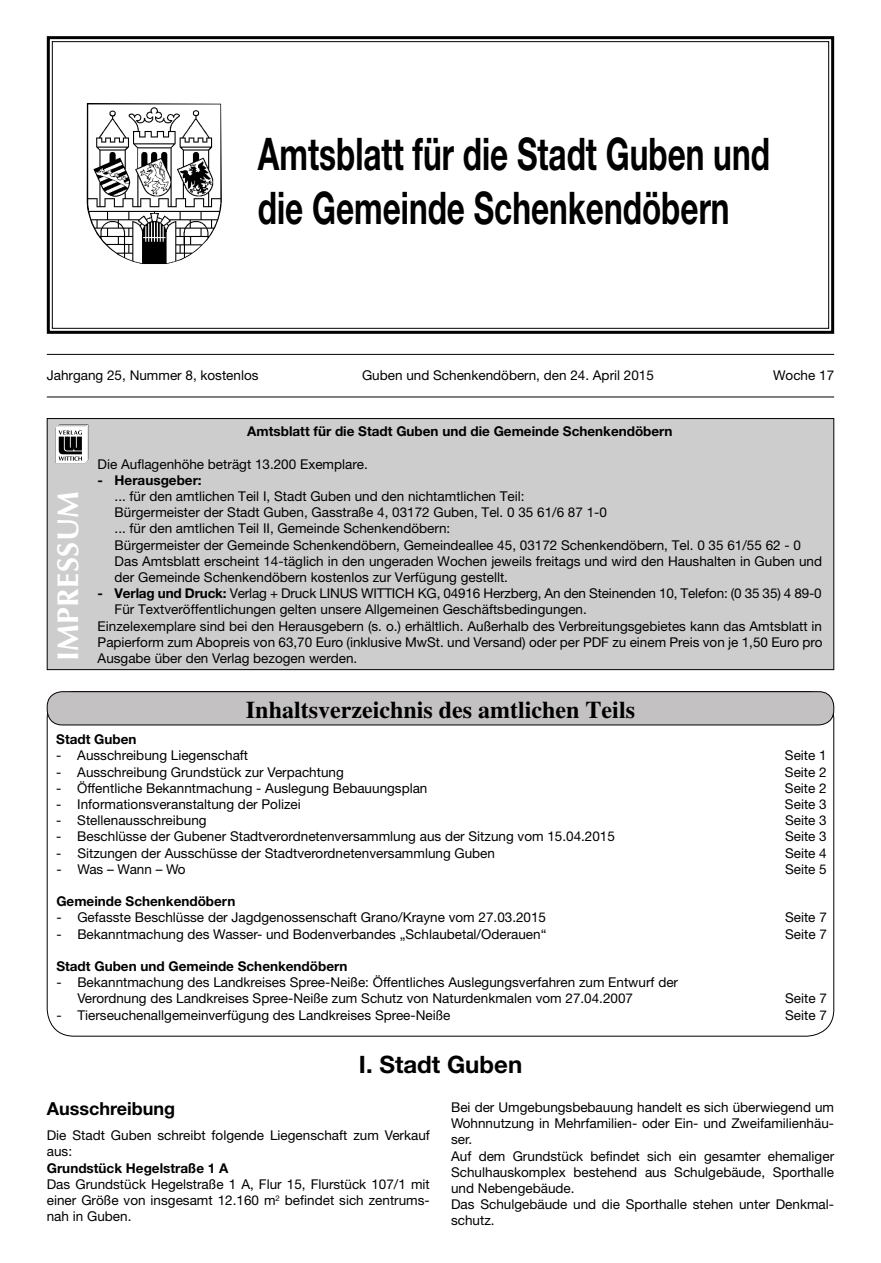
<style>
.page{position:relative;width:881px;height:1263px;background:#fff}
.page>*{position:absolute;margin:0;border:0;box-sizing:border-box;transform-origin:0 0}
.t1{font:700 45px/54px "Helvetica Neue LT";color:#000;scale:.7 1}
.t2{font:700 30px "Optima LT";letter-spacing:.015em;color:#fff}
.t3{font:700 24px "Times LT";color:#000}
.t4{font:700 24px "Helvetica Neue LT";color:#000}
.t5{font:700 18px "Helvetica Neue LT";color:#000}
.t6{font:13.5px/16.2px "Helvetica Neue LT";color:#000}
.t7{font:700 13.5px "Helvetica Neue LT";color:#000}
.t8{font:13.5px "Helvetica Neue LT";letter-spacing:-.02em;color:#000}
.s1{font-weight:700}
</style>
<div class="page">
<hr style="left:47px;top:354px;width:786px;height:1px;background:#000">
<hr style="left:47px;top:397px;width:786px;height:1px;background:#000">
<svg style="left:46px;top:36px;width:789px;height:298px"></svg>
<img style="left:86px;top:103px;width:136px;height:161px">
<div style="left:47px;top:418px;width:786px;height:252px;background:#cecdcd;border:1px solid #000"></div>
<svg style="left:56px;top:425px;width:32px;height:38px"></svg>
<div style="left:47px;top:692px;width:786px;height:33px;background:#c3c1c1;border-radius:15px"></div>
<div style="left:47px;top:691px;width:786px;height:34px;border:1px solid #000;border-radius:15px"></div>
<h1 class="t1" style="left:258px;top:126px;width:732px">Amtsblatt für die Stadt Guben und die Gemeinde Schenkendöbern</h1>
<p class="t6" style="left:47px;top:366px;width:213px">Jahrgang 25, Nummer 8, kostenlos</p>
<p class="t6" style="left:362px;top:366px;width:293px">Guben und Schenkendöbern, den 24. April 2015</p>
<p class="t6" style="left:772px;top:366px;width:63px">Woche 17</p>
<p class="t7" style="left:247px;top:423px;width:426px">Amtsblatt für die Stadt Guben und die Gemeinde Schenkendöbern</p>
<p class="t6" style="left:98px;top:455px;width:272px">Die Auflagenhöhe beträgt 13.200 Exemplare.</p>
<p class="t7" style="left:98px;top:472px;width:106px">- Herausgeber:</p>
<p class="t6" style="left:115px;top:488px;width:708px">... für den amtlichen Teil I, Stadt Guben und den nichtamtlichen Teil:<br>Bürgermeister der Stadt Guben, Gasstraße 4, 03172 Guben, Tel. 0 35 61/6 87 1-0<br>... für den amtlichen Teil II, Gemeinde Schenkendöbern:<br>Bürgermeister der Gemeinde Schenkendöbern, Gemeindeallee 45, 03172 Schenkendöbern, Tel. 0 35 61/55 62 - 0<br>Das Amtsblatt erscheint 14-täglich in den ungeraden Wochen jeweils freitags und wird den Haushalten in Guben und der Gemeinde Schenkendöbern kostenlos zur Verfügung gestellt.</p>
<p class="t6" style="left:98px;top:585px;width:725px"><span class="s1">- Verlag und Druck:</span> Verlag + Druck LINUS WITTICH KG, 04916 Herzberg, An den Steinenden 10, Telefon: (0 35 35) 4 89-0</p>
<p class="t6" style="left:115px;top:601px;width:473px">Für Textveröffentlichungen gelten unsere Allgemeinen Geschäftsbedingungen.</p>
<p class="t6" style="left:98px;top:617px;width:725px">Einzelexemplare sind bei den Herausgebern (s. o.) erhältlich. Außerhalb des Verbreitungsgebietes kann das Amtsblatt in</p>
<p class="t6" style="left:98px;top:634px;width:726px">Papierform zum Abopreis von 63,70 Euro (inklusive MwSt. und Versand) oder per PDF zu einem Preis von je 1,50 Euro pro</p>
<h2 class="t2" style="left:50px;top:661px;width:172px;rotate:-90deg">IMPRESSUM</h2>
<p class="t6" style="left:98px;top:650px;width:261px">Ausgabe über den Verlag bezogen werden.</p>
<h3 class="t3" style="left:246px;top:695px;width:390px">Inhaltsverzeichnis des amtlichen Teils</h3>
<p class="t7" style="left:56px;top:731px;width:82px">Stadt Guben</p>
<p class="t6" style="left:56px;top:747px;width:193px">- Ausschreibung Liegenschaft</p>
<p class="t6" style="left:784px;top:747px;width:43px">Seite 1</p>
<p class="t6" style="left:56px;top:763px;width:289px">- Ausschreibung Grundstück zur Verpachtung</p>
<p class="t6" style="left:784px;top:763px;width:43px">Seite 2</p>
<p class="t6" style="left:56px;top:780px;width:372px">- Öffentliche Bekanntmachung - Auslegung Bebauungsplan</p>
<p class="t6" style="left:784px;top:780px;width:43px">Seite 2</p>
<p class="t6" style="left:56px;top:796px;width:246px">- Informationsveranstaltung der Polizei</p>
<p class="t6" style="left:784px;top:796px;width:43px">Seite 3</p>
<p class="t6" style="left:56px;top:812px;width:152px">- Stellenausschreibung</p>
<p class="t6" style="left:784px;top:812px;width:43px">Seite 3</p>
<p class="t6" style="left:56px;top:828px;width:560px">- Beschlüsse der Gubener Stadtverordnetenversammlung aus der Sitzung vom 15.04.2015</p>
<p class="t6" style="left:784px;top:828px;width:43px">Seite 3</p>
<p class="t6" style="left:56px;top:844px;width:440px">- Sitzungen der Ausschüsse der Stadtverordnetenversammlung Guben</p>
<p class="t6" style="left:784px;top:844px;width:43px">Seite 4</p>
<p class="t8" style="left:56px;top:861px;width:131px">- Was – Wann – Wo</p>
<p class="t6" style="left:784px;top:861px;width:43px">Seite 5</p>
<p class="t7" style="left:56px;top:893px;width:180px">Gemeinde Schenkendöbern</p>
<p class="t6" style="left:56px;top:909px;width:491px">- Gefasste Beschlüsse der Jagdgenossenschaft Grano/Krayne vom 27.03.2015</p>
<p class="t6" style="left:784px;top:909px;width:43px">Seite 7</p>
<p class="t6" style="left:56px;top:925px;width:491px">- Bekanntmachung des Wasser- und Bodenverbandes „Schlaubetal/Oderauen“</p>
<p class="t6" style="left:784px;top:925px;width:43px">Seite 7</p>
<p class="t7" style="left:56px;top:958px;width:293px">Stadt Guben und Gemeinde Schenkendöbern</p>
<p class="t6" style="left:77px;top:974px;width:602px;text-indent:-21px">- Bekanntmachung des Landkreises Spree-Neiße: Öffentliches Auslegungsverfahren zum Entwurf der<br>Verordnung des Landkreises Spree-Neiße zum Schutz von Naturdenkmalen vom 27.04.2007</p>
<p class="t6" style="left:784px;top:990px;width:43px">Seite 7</p>
<p class="t6" style="left:56px;top:1006px;width:395px">- Tierseuchenallgemeinverfügung des Landkreises Spree-Neiße</p>
<p class="t6" style="left:784px;top:1006px;width:43px">Seite 7</p>
<h3 class="t4" style="left:359px;top:1050px;width:165px">I. Stadt Guben</h3>
<h3 class="t5" style="left:47px;top:1098px;width:130px">Ausschreibung</h3>
<p class="t6" style="left:47px;top:1127px;width:384px">Die Stadt Guben schreibt folgende Liegenschaft zum Verkauf aus:</p>
<p class="t7" style="left:47px;top:1159px;width:183px">Grundstück Hegelstraße 1 A</p>
<p class="t6" style="left:47px;top:1176px;width:384px;text-align:justify">Das Grundstück Hegelstraße 1 A, Flur 15, Flurstück 107/1 mit einer Größe von insgesamt 12.160 m<sup>2</sup> befindet sich zentrums&shy;nah in Guben.</p>
<p class="t6" style="left:451px;top:1099px;width:384px">Bei der Umgebungsbebauung handelt es sich überwiegend um Wohnnutzung in Mehrfamilien- oder Ein- und Zweifamilienhäu&shy;ser.<br>Auf dem Grundstück befindet sich ein gesamter ehemaliger Schulhauskomplex bestehend aus Schulgebäude, Sporthalle und Nebengebäude.<br>Das Schulgebäude und die Sporthalle stehen unter Denkmal&shy;schutz.</p>
</div>
